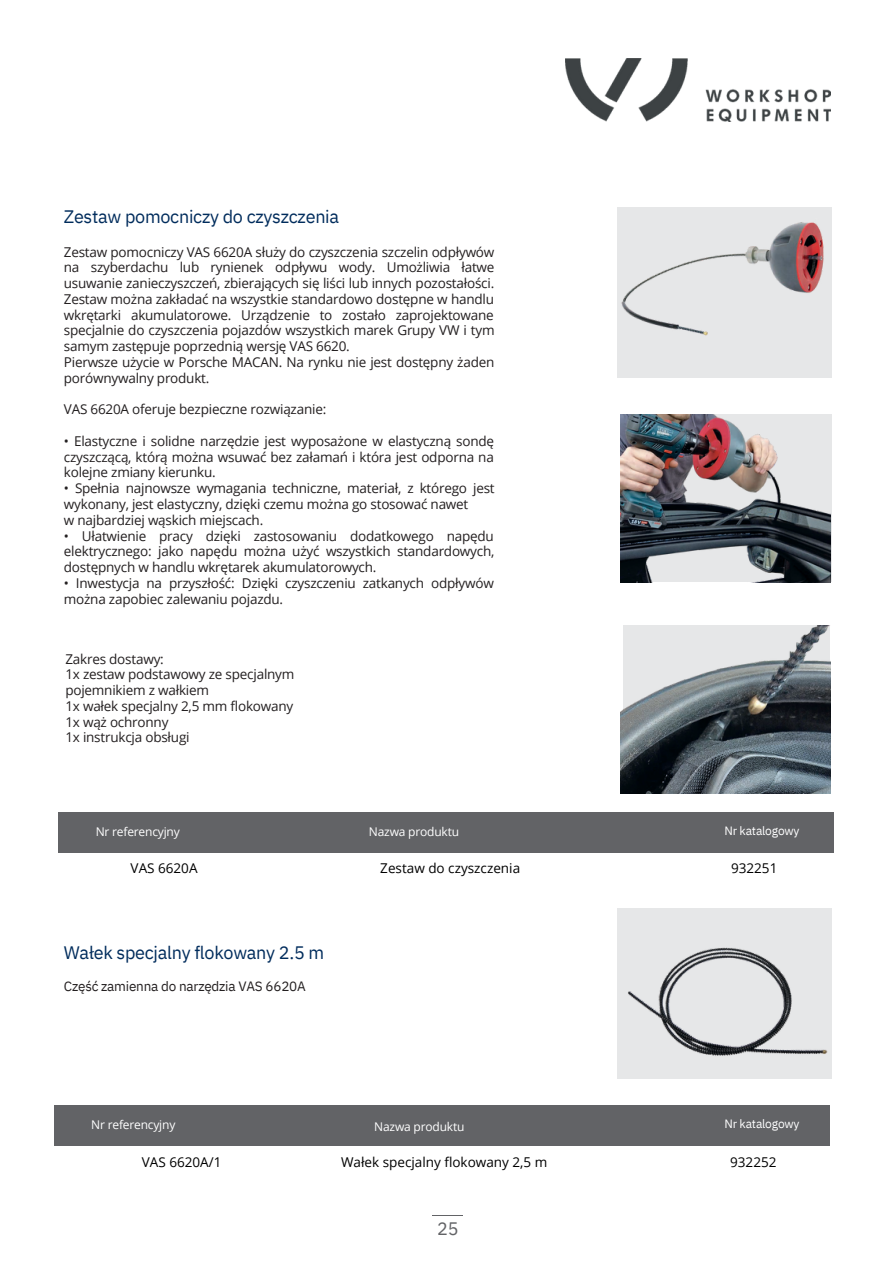
<style>
.page{position:relative;width:894px;height:1264px;background:#fff}
.page>*{position:absolute;margin:0;border:0;box-sizing:border-box;transform-origin:0 0}
.t1{font:18px "IBM Plex Sans";letter-spacing:-.015em;color:#002c5c}
.t2{font:18px "IBM Plex Sans";color:#626366}
.t3{font:13.5px/15.8px "Open Sans";letter-spacing:-.015em;color:#231f20}
.t4{font:13.5px "Open Sans";color:#000}
.t5{font:13.5px "IBM Plex Sans";letter-spacing:-.015em;color:#231f20}
.t6{font:12px "Open Sans";letter-spacing:-.24em;color:#fff}
.t7{font:12px "Open Sans";letter-spacing:-.27em;color:#fff}
.t8{font:12px "Open Sans";letter-spacing:-.015em;color:#fff}
.t9{font:12px "IBM Plex Sans";letter-spacing:-.015em;color:#fff}
</style>
<div class="page">
<hr style="left:432px;top:1215px;width:30px;height:1px;background:#626366">
<div style="left:617px;top:207px;width:214px;height:170px;background:#e6e7e8"></div>
<div style="left:617px;top:908px;width:214px;height:170px;background:#e6e7e8"></div>
<img style="left:620px;top:414px;width:210px;height:168px">
<img style="left:620px;top:625px;width:210px;height:168px">
<img style="left:621px;top:219px;width:211px;height:124px">
<img style="left:623px;top:908px;width:209px;height:206px">
<img style="left:565px;top:59px;width:264px;height:62px">
<div style="left:58px;top:812px;width:775px;height:40px;background:#626366"></div>
<div style="left:54px;top:1105px;width:775px;height:40px;background:#626366"></div>
<h1 class="t1" style="left:64px;top:205px;width:277px">Zestaw pomocniczy do czyszczenia</h1>
<p class="t3" style="left:64px;top:243px;width:432px">Zestaw pomocniczy VAS 6620A służy do czyszczenia szczelin odpływów na szyberdachu lub rynienek odpływu wody. Umożliwia łatwe usuwanie zanieczyszczeń, zbierających się liści lub innych pozostałości.<br>Zestaw można zakładać na wszystkie standardowo dostępne w handlu wkrętarki akumulatorowe. Urządzenie to zostało zaprojektowane specjalnie do czyszczenia pojazdów wszystkich marek Grupy VW i tym samym zastępuje poprzednią wersję VAS 6620.<br>Pierwsze użycie w Porsche MACAN. Na rynku nie jest dostępny żaden porównywalny produkt.</p>
<p class="t3" style="left:64px;top:401px;width:264px">VAS 6620A oferuje bezpieczne rozwiązanie:</p>
<p class="t3" style="left:64px;top:433px;width:431px;text-align:justify">• Elastyczne i solidne narzędzie jest wyposażone w elastyczną sondę czyszczącą, którą można wsuwać bez załamań i która jest odporna na kolejne zmiany kierunku.</p>
<p class="t3" style="left:64px;top:480px;width:432px">• Spełnia najnowsze wymagania techniczne, materiał, z którego jest wykonany, jest elastyczny, dzięki czemu można go stosować nawet<br>w najbardziej wąskich miejscach.</p>
<p class="t3" style="left:64px;top:527px;width:432px;text-align:justify">• Ułatwienie pracy dzięki zastosowaniu dodatkowego napędu elektrycznego: jako napędu można użyć wszystkich standardowych, dostępnych w handlu wkrętarek akumulatorowych.</p>
<p class="t3" style="left:64px;top:574px;width:431px">• Inwestycja na przyszłość: Dzięki czyszczeniu zatkanych odpływów można zapobiec zalewaniu pojazdu.</p>
<p class="t3" style="left:65px;top:650px;width:230px">Zakres dostawy:<br>1x zestaw podstawowy ze specjalnym pojemnikiem z wałkiem<br>1x wałek specjalny 2,5 mm flokowany<br>1x wąż ochronny<br>1x instrukcja obsługi</p>
<p class="t6" style="left:78px;top:823px;width:103px">N a zNwrar epfreordeunkctyuj n y</p>
<p class="t8" style="left:369px;top:823px;width:92px">Nazwa produktu</p>
<p class="t9" style="left:724px;top:823px;width:77px">Nr katalogowy</p>
<p class="t4" style="left:131px;top:859px;width:68px">VAS 6620A</p>
<p class="t4" style="left:380px;top:859px;width:141px">Zestaw do czyszczenia</p>
<p class="t4" style="left:730px;top:859px;width:48px">932251</p>
<h1 class="t1" style="left:64px;top:940px;width:262px">Wałek specjalny flokowany 2.5 m</h1>
<p class="t5" style="left:64px;top:977px;width:243px">Część zamienna do narzędzia VAS 6620A</p>
<p class="t7" style="left:74px;top:1116px;width:103px">N a zNwrar epfreordeunkc tyuj n y</p>
<p class="t8" style="left:374px;top:1118px;width:92px">Nazwa produktu</p>
<p class="t9" style="left:724px;top:1115px;width:77px">Nr katalogowy</p>
<p class="t4" style="left:142px;top:1152px;width:81px">VAS 6620A/1</p>
<p class="t4" style="left:341px;top:1152px;width:208px">Wałek specjalny flokowany 2,5 m</p>
<p class="t4" style="left:730px;top:1152px;width:48px">932252</p>
<h1 class="t2" style="left:437px;top:1215px;width:23px">25</h1>
</div>
